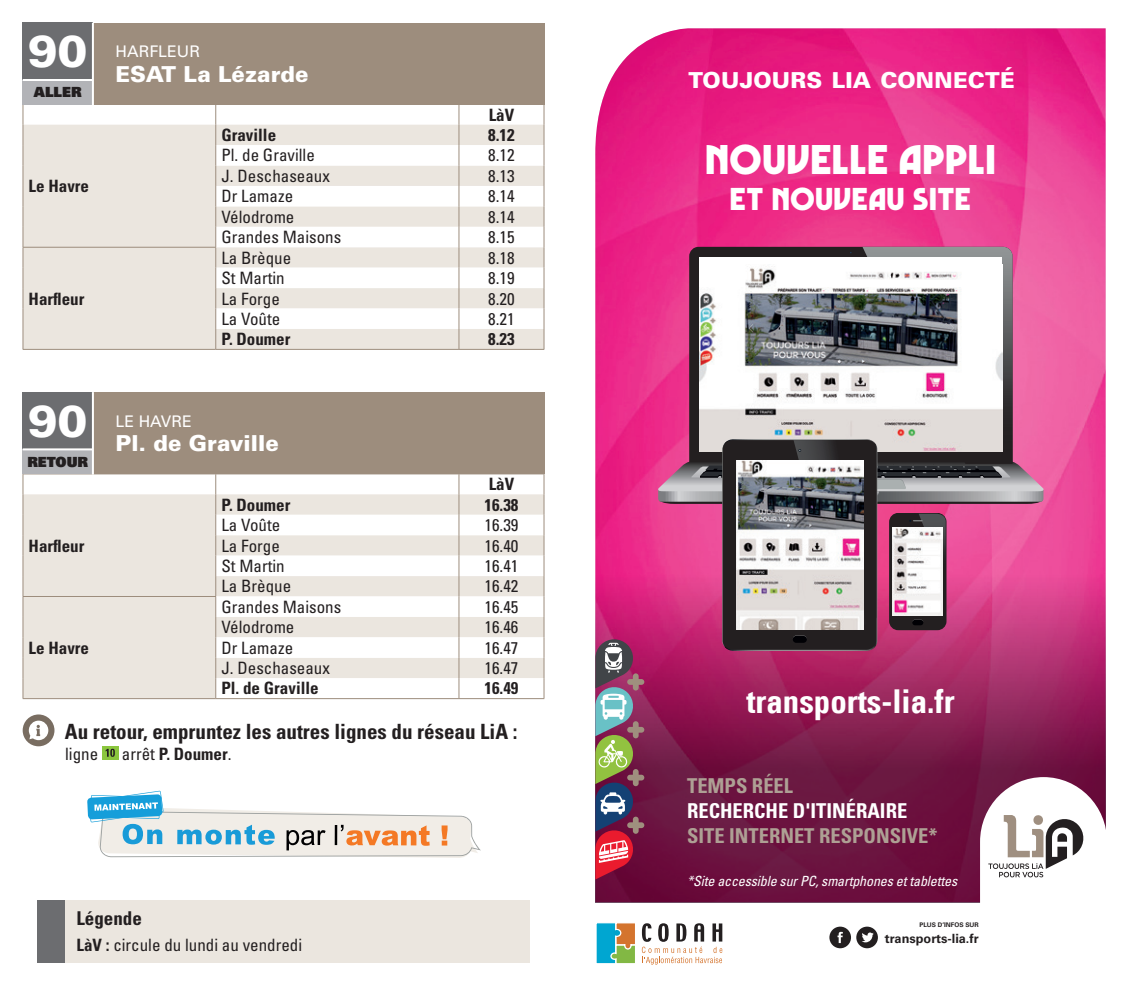
<style>
.page{position:relative;width:1134px;height:993px;background:#fff}
.page>*{position:absolute;margin:0;border:0;box-sizing:border-box;transform-origin:0 0}
.t1{font:900 44.4px "Univers LT Std";color:#fff}
.t2{font:700 42px "Marvin Visions";letter-spacing:.05em;color:#fff}
.t3{font:32.8px "Univers Com 67 Bold Cond";color:#fff}
.t4{font:700 32px "Marvin Visions";letter-spacing:.05em;color:#fff}
.t5{font:900 22px "Univers LT Std";color:#fff}
.t6{font:900 22px "Univers";letter-spacing:.01em;color:#fff}
.t7{font:700 condensed 21px "Univers LT Std";color:#231f20}
.t8{font:700 condensed 20.4px "Univers";color:#aea094}
.t9{font:700 condensed 20.4px "Univers";color:#fff}
.t10{font:700 condensed 19px "Univers LT Std";color:#231f20}
.t11{font:condensed 17px "Univers LT Std";color:#231f20}
.t12{font:700 condensed 17px "Univers LT Std";color:#231f20}
.t13{font:16px "Univers LT Std";color:#fff}
.t14{font:italic condensed 14px "Univers";letter-spacing:-.01em;color:#fff}
.t15{font:14px "Univers LT Std X Black";color:#231f20}
.t16{font:700 12.8px "Univers";color:#231f20}
.t17{font:700 6.4px "Univers";color:#231f20}
.s1{font-weight:400}
.s2{font-weight:700}
</style>
<div class="page">
<div style="left:93px;top:23px;width:451px;height:82px;background:#9d8d7d"></div>
<div style="left:93px;top:392px;width:451px;height:82px;background:#9d8d7d"></div>
<div style="left:23px;top:23px;width:70px;height:57px;background:#6c6d70"></div>
<div style="left:23px;top:392px;width:70px;height:57px;background:#6c6d70"></div>
<div style="left:37px;top:899px;width:28px;height:63px;background:#6c6d70"></div>
<div style="left:65px;top:899px;width:465px;height:63px;background:#ebe6df"></div>
<div style="left:216px;top:125px;width:328px;height:224px;background:#ebe6df"></div>
<svg style="left:216px;top:145px;width:328px;height:184px"></svg>
<svg style="left:23px;top:105px;width:193px;height:244px;background:#ebe7e0"></svg>
<hr style="left:23px;top:349px;width:193px;height:1px;background:#9d8d7d">
<hr style="left:216px;top:349px;width:243px;height:1px;background:#9d8d7d">
<hr style="left:459px;top:349px;width:85px;height:1px;background:#9d8d7d">
<svg style="left:459px;top:105px;width:1px;height:244px"></svg>
<svg style="left:544px;top:104px;width:1px;height:245px"></svg>
<div style="left:216px;top:494px;width:328px;height:20px;background:#ebe6df"></div>
<svg style="left:216px;top:514px;width:328px;height:184px"></svg>
<svg style="left:23px;top:474px;width:193px;height:224px;background:#ebe7e0"></svg>
<hr style="left:23px;top:698px;width:193px;height:1px;background:#9d8d7d">
<hr style="left:216px;top:698px;width:243px;height:1px;background:#9d8d7d">
<hr style="left:459px;top:698px;width:85px;height:1px;background:#9d8d7d">
<svg style="left:459px;top:474px;width:1px;height:224px"></svg>
<svg style="left:544px;top:474px;width:1px;height:224px"></svg>
<div style="left:23px;top:714px;width:31px;height:32px;background:#796d61;border-radius:50%"></div>
<svg style="left:29px;top:720px;width:19px;height:20px"></svg>
<div style="left:102px;top:746px;width:16px;height:13px;background:#8bc63e"></div>
<svg style="left:110px;top:748px;width:5px;height:8px"></svg>
<svg style="left:106px;top:748px;width:7px;height:8px"></svg>
<div style="left:23px;top:80px;width:70px;height:25px;background:#b2b3b7"></div>
<div style="left:23px;top:449px;width:70px;height:25px;background:#b2b3b7"></div>
<hr style="left:23px;top:79px;width:69px;height:2px;background:#fff">
<hr style="left:23px;top:448px;width:69px;height:2px;background:#fff">
<hr style="left:92px;top:23px;width:2px;height:82px;background:#fff">
<hr style="left:92px;top:392px;width:2px;height:82px;background:#fff">
<svg style="left:87px;top:790px;width:394px;height:67px"></svg>
<img style="left:595px;top:28px;width:511px;height:546px">
<svg style="left:595px;top:574px;width:511px;height:327px;background:#861b50"></svg>
<svg style="left:595px;top:637px;width:49px;height:242px;background:#8b5f6e"></svg>
<svg style="left:596px;top:923px;width:39px;height:41px;background:#6aa894"></svg>
<svg style="left:613px;top:929px;width:7px;height:6px"></svg>
<svg style="left:642px;top:923px;width:80px;height:41px"></svg>
<div style="left:829px;top:926px;width:22px;height:21px;background:#231f20;border-radius:50%"></div>
<svg style="left:837px;top:931px;width:6px;height:11px"></svg>
<div style="left:856px;top:926px;width:22px;height:21px;background:#231f20;border-radius:50%"></div>
<svg style="left:862px;top:932px;width:12px;height:10px"></svg>
<svg style="left:980px;top:776px;width:126px;height:126px"></svg>
<svg style="left:658px;top:247px;width:386px;height:403px"></svg>
<img style="left:893px;top:527px;width:50px;height:88px">
<h1 class="t1" style="left:28px;top:24px;width:61px">90</h1>
<p class="t15" style="left:34px;top:83px;width:49px">ALLER</p>
<p class="t12" style="left:29px;top:175px;width:62px">Le Havre</p>
<p class="t12" style="left:29px;top:288px;width:57px">Harfleur</p>
<h1 class="t1" style="left:28px;top:393px;width:61px">90</h1>
<p class="t15" style="left:27px;top:452px;width:62px">RETOUR</p>
<p class="t12" style="left:29px;top:535px;width:57px">Harfleur</p>
<p class="t13" style="left:116px;top:42px;width:86px">HARFLEUR</p>
<p class="t5" style="left:116px;top:60px;width:195px">ESAT La Lézarde</p>
<p class="t12" style="left:489px;top:104px;width:27px">LàV</p>
<p class="t12" style="left:221px;top:124px;width:56px">Graville</p>
<p class="t12" style="left:488px;top:124px;width:28px">8.12</p>
<p class="t11" style="left:221px;top:145px;width:95px">Pl. de Graville</p>
<p class="t11" style="left:488px;top:145px;width:28px">8.12</p>
<p class="t11" style="left:221px;top:165px;width:110px">J. Deschaseaux</p>
<p class="t11" style="left:488px;top:165px;width:28px">8.13</p>
<p class="t11" style="left:221px;top:185px;width:73px">Dr Lamaze</p>
<p class="t11" style="left:488px;top:185px;width:28px">8.14</p>
<p class="t11" style="left:221px;top:206px;width:75px">Vélodrome</p>
<p class="t11" style="left:488px;top:206px;width:28px">8.14</p>
<p class="t11" style="left:221px;top:226px;width:121px">Grandes Maisons</p>
<p class="t11" style="left:488px;top:226px;width:28px">8.15</p>
<p class="t11" style="left:221px;top:247px;width:71px">La Brèque</p>
<p class="t11" style="left:488px;top:247px;width:28px">8.18</p>
<p class="t11" style="left:221px;top:267px;width:65px">St Martin</p>
<p class="t11" style="left:488px;top:267px;width:28px">8.19</p>
<p class="t11" style="left:221px;top:287px;width:60px">La Forge</p>
<p class="t11" style="left:488px;top:287px;width:28px">8.20</p>
<p class="t11" style="left:221px;top:308px;width:60px">La Voûte</p>
<p class="t11" style="left:488px;top:308px;width:28px">8.21</p>
<p class="t12" style="left:221px;top:328px;width:70px">P. Doumer</p>
<p class="t12" style="left:488px;top:328px;width:28px">8.23</p>
<p class="t13" style="left:116px;top:411px;width:78px">LE HAVRE</p>
<p class="t5" style="left:116px;top:429px;width:165px">Pl. de Graville</p>
<p class="t12" style="left:489px;top:474px;width:27px">LàV</p>
<p class="t12" style="left:221px;top:494px;width:70px">P. Doumer</p>
<p class="t12" style="left:484px;top:494px;width:35px">16.38</p>
<p class="t11" style="left:221px;top:514px;width:60px">La Voûte</p>
<p class="t11" style="left:484px;top:514px;width:35px">16.39</p>
<p class="t11" style="left:221px;top:534px;width:60px">La Forge</p>
<p class="t11" style="left:484px;top:534px;width:35px">16.40</p>
<p class="t11" style="left:221px;top:555px;width:65px">St Martin</p>
<p class="t11" style="left:484px;top:555px;width:35px">16.41</p>
<p class="t11" style="left:221px;top:575px;width:71px">La Brèque</p>
<p class="t11" style="left:484px;top:575px;width:35px">16.42</p>
<p class="t11" style="left:221px;top:596px;width:121px">Grandes Maisons</p>
<p class="t11" style="left:484px;top:596px;width:35px">16.45</p>
<p class="t11" style="left:221px;top:616px;width:75px">Vélodrome</p>
<p class="t11" style="left:484px;top:616px;width:35px">16.46</p>
<p class="t11" style="left:221px;top:636px;width:73px">Dr Lamaze</p>
<p class="t11" style="left:484px;top:636px;width:35px">16.47</p>
<p class="t11" style="left:221px;top:657px;width:110px">J. Deschaseaux</p>
<p class="t11" style="left:484px;top:657px;width:35px">16.47</p>
<p class="t12" style="left:221px;top:677px;width:99px">Pl. de Graville</p>
<p class="t12" style="left:484px;top:677px;width:35px">16.49</p>
<p class="t7" style="left:65px;top:718px;width:454px">Au retour, empruntez les autres lignes du réseau LiA :</p>
<p class="t11" style="left:65px;top:742px;width:35px">ligne</p>
<p class="t12" style="left:122px;top:743px;width:111px"><span class="s1">arrêt</span> P. Doumer<span class="s1">.</span></p>
<p class="t12" style="left:29px;top:637px;width:62px">Le Havre</p>
<p class="t10" style="left:77px;top:906px;width:67px">Légende</p>
<p class="t11" style="left:77px;top:933px;width:227px"><span class="s2">LàV :</span> circule du lundi au vendredi</p>
<p class="t6" style="left:688px;top:67px;width:328px">TOUJOURS LIA CONNECTÉ</p>
<h2 class="t2" style="left:706px;top:135px;width:290px">NOUVELLE APPLI</h2>
<h3 class="t4" style="left:730px;top:180px;width:242px">ET NOUVEAU SITE</h3>
<h3 class="t3" style="left:746px;top:681px;width:210px">transports-lia.fr</h3>
<p class="t8" style="left:687px;top:773px;width:107px">TEMPS RÉEL</p>
<p class="t9" style="left:687px;top:797px;width:222px">RECHERCHE D'ITINÉRAIRE</p>
<p class="t8" style="left:687px;top:822px;width:252px">SITE INTERNET RESPONSIVE*</p>
<p class="t14" style="left:687px;top:871px;width:272px">*Site accessible sur PC, smartphones et tablettes</p>
<p class="t17" style="left:919px;top:920px;width:61px">PLUS D’INFOS SUR</p>
<p class="t16" style="left:885px;top:930px;width:95px">transports-lia.fr</p>
</div>
